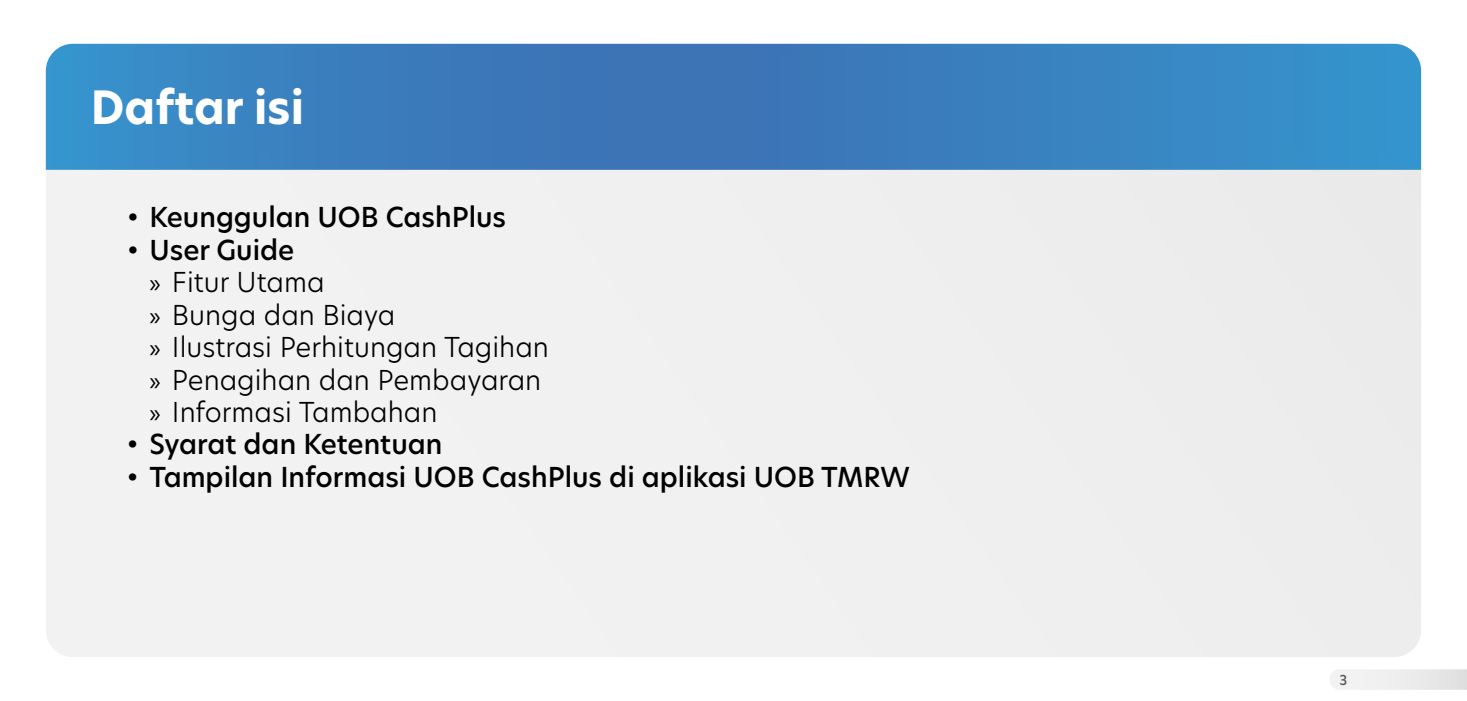
<style>
.page{position:relative;width:1467px;height:701px;background:#fff}
.page>*{position:absolute;margin:0;border:0;box-sizing:border-box;transform-origin:0 0}
.t1{font:700 45px "New Hero";color:#fff}
.t2{font:300 27px/32.4px "New Hero";color:#000}
.t3{font:500 27px "New Hero";color:#000}
.t4{font:500 13.5px "New Hero";color:#58595b}
.s1{font-weight:500}
.s2{font-family:"Myriad Pro";font-weight:400}
</style>
<div class="page">
<svg style="left:1330px;top:669px;width:137px;height:20px"></svg>
<div style="left:46px;top:44px;width:1375px;height:612px;background:#f0f0f0;border-radius:27px"></div>
<svg style="left:46px;top:44px;width:1375px;height:126px;background:#3a81bf"></svg>
<h1 class="t1" style="left:91px;top:77px;width:215px">Daftar isi</h1>
<p class="t3" style="left:127px;top:199px;width:381px">• Keunggulan UOB CashPlus</p>
<p class="t2" style="left:149px;top:233px;width:401px;text-indent:-22px"><span class="s1">• User Guide<br></span><span class="s2">»</span> Fitur Utama<br><span class="s2">»</span> Bunga dan Biaya<br><span class="s2">»</span> Ilustrasi Perhitungan Tagihan <span class="s2">»</span> Penagihan dan Pembayaran <span class="s2">»</span> Informasi Tambahan</p>
<p class="t3" style="left:127px;top:426px;width:317px">• Syarat dan Ketentuan</p>
<p class="t3" style="left:127px;top:458px;width:784px">• Tampilan Informasi UOB CashPlus di aplikasi UOB TMRW</p>
<p class="t4" style="left:1339px;top:670px;width:9px">3</p>
</div>
